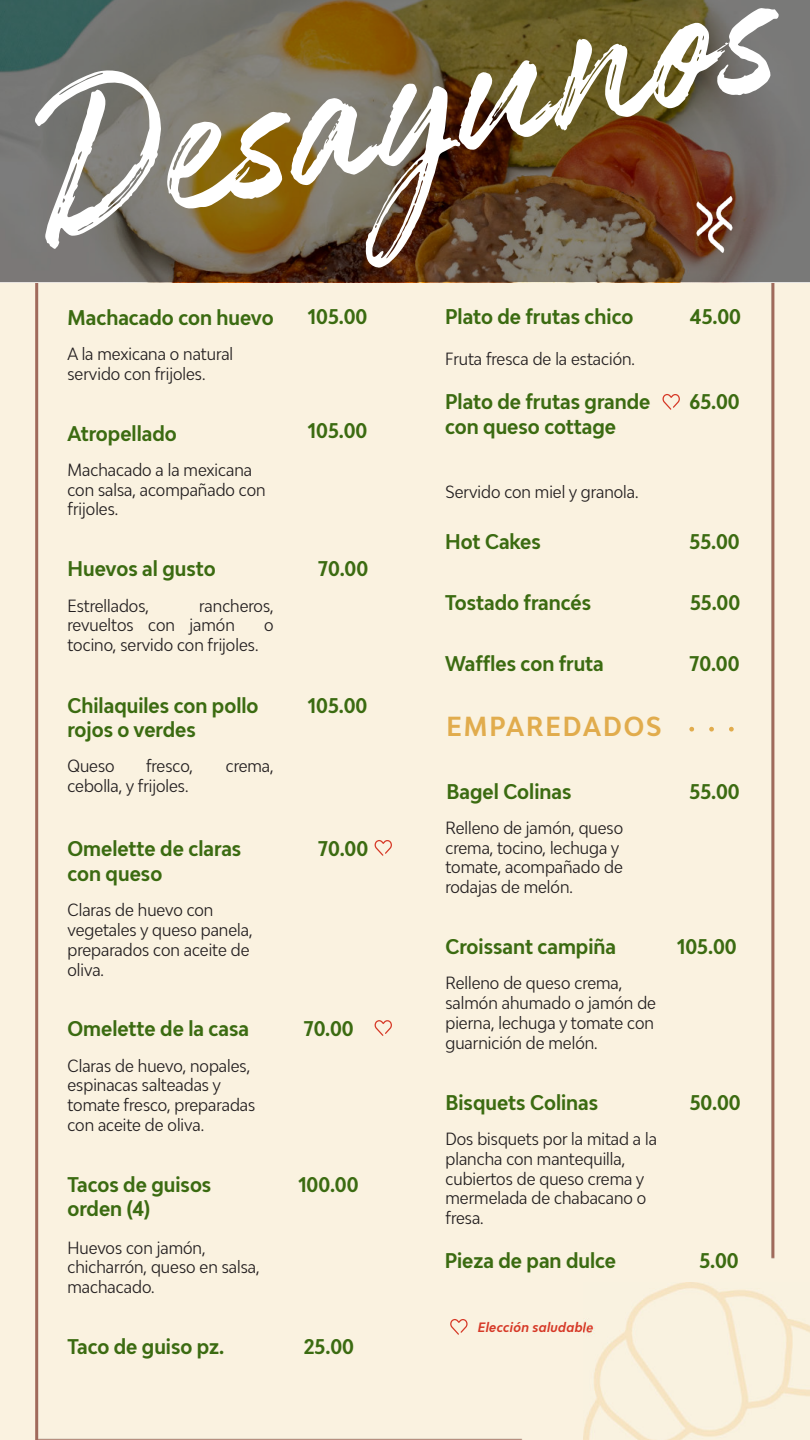
<style>
.page{position:relative;width:810px;height:1440px;background:#faf2e0}
.page>*{position:absolute;margin:0;border:0;box-sizing:border-box;transform-origin:0 0}
.t1{font:247.5px "Authenia";color:#fff}
.t2{font:700 condensed 26.25px "Bw Modelica";letter-spacing:.075em;color:#e1ac4d}
.t3{font:700 condensed 20.25px/24.3px "Bw Modelica";color:#3b6b11}
.t4{font:condensed 16.5px/19.8px "Bw Modelica";color:#231f20}
.t5{font:italic 700 condensed 12.9px "Bw Modelica SS01";letter-spacing:.025em;color:#d63927}
</style>
<div class="page">
<img style="left:775px;top:1302px;width:35px;height:99px">
<img style="left:36px;top:282px;width:739px;height:1158px">
<div style="left:0;top:0;width:810px;height:282px;background:#000;opacity:.46"></div>
<img style="left:657px;top:166px;width:115px;height:116px">
<h1 class="t1" style="left:13px;top:83px;width:755px;rotate:-12deg">Desayunos</h1>
<p class="t3" style="left:68px;top:307px;width:208px">Machacado con huevo</p>
<p class="t3" style="left:308px;top:307px;width:61px">105.00</p>
<p class="t4" style="left:68px;top:345px;width:167px">A la mexicana o natural servido con frijoles.</p>
<p class="t3" style="left:68px;top:423px;width:111px">Atropellado</p>
<p class="t4" style="left:68px;top:461px;width:200px">Machacado a la mexicana con salsa, acompañado con frijoles.</p>
<p class="t3" style="left:308px;top:420px;width:61px">105.00</p>
<p class="t3" style="left:68px;top:559px;width:150px">Huevos al gusto</p>
<p class="t3" style="left:318px;top:558px;width:52px">70.00</p>
<p class="t4" style="left:68px;top:597px;width:83px">Estrellados,</p>
<p class="t4" style="left:68px;top:597px;width:208px;text-indent:132px">rancheros, revueltos con jamón</p>
<p class="t4" style="left:264px;top:617px;width:11px">o</p>
<p class="t4" style="left:68px;top:637px;width:192px">tocino, servido con frijoles.</p>
<p class="t3" style="left:68px;top:695px;width:193px">Chilaquiles con pollo rojos o verdes</p>
<p class="t3" style="left:308px;top:695px;width:61px">105.00</p>
<p class="t4" style="left:68px;top:758px;width:49px">Queso</p>
<p class="t4" style="left:146px;top:758px;width:49px">fresco,</p>
<p class="t4" style="left:226px;top:758px;width:49px">crema,</p>
<p class="t4" style="left:68px;top:778px;width:123px">cebolla, y frijoles.</p>
<p class="t3" style="left:68px;top:839px;width:175px">Omelette de claras con queso</p>
<p class="t3" style="left:318px;top:839px;width:52px">70.00</p>
<p class="t4" style="left:68px;top:902px;width:187px">Claras de huevo con vegetales y queso panela, preparados con aceite de oliva.</p>
<p class="t3" style="left:68px;top:1019px;width:183px">Omelette de la casa</p>
<p class="t4" style="left:68px;top:1057px;width:189px">Claras de huevo, nopales, espinacas salteadas y tomate fresco, preparadas con aceite de oliva.</p>
<p class="t3" style="left:68px;top:1174px;width:145px">Tacos de guisos orden (4)</p>
<p class="t4" style="left:68px;top:1239px;width:194px">Huevos con jamón, chicharrón, queso en salsa, machacado.</p>
<p class="t3" style="left:68px;top:1336px;width:158px">Taco de guiso pz.</p>
<p class="t3" style="left:304px;top:1019px;width:52px">70.00</p>
<p class="t3" style="left:298px;top:1174px;width:62px">100.00</p>
<p class="t3" style="left:304px;top:1336px;width:52px">25.00</p>
<p class="t3" style="left:445px;top:307px;width:190px">Plato de frutas chico</p>
<p class="t3" style="left:690px;top:307px;width:53px">45.00</p>
<p class="t4" style="left:445px;top:350px;width:191px">Fruta fresca de la estación.</p>
<p class="t3" style="left:445px;top:392px;width:207px">Plato de frutas grande con queso cottage</p>
<p class="t3" style="left:690px;top:391px;width:52px">65.00</p>
<p class="t4" style="left:446px;top:484px;width:195px">Servido con miel y granola.</p>
<p class="t3" style="left:445px;top:532px;width:97px">Hot Cakes</p>
<p class="t3" style="left:690px;top:531px;width:52px">55.00</p>
<p class="t3" style="left:445px;top:592px;width:148px">Tostado francés</p>
<p class="t3" style="left:690px;top:592px;width:52px">55.00</p>
<p class="t3" style="left:445px;top:653px;width:160px">Waffles con fruta</p>
<p class="t3" style="left:690px;top:654px;width:52px">70.00</p>
<h2 class="t2" style="left:447px;top:716px;width:217px">EMPAREDADOS</h2>
<p class="t3" style="left:447px;top:781px;width:127px">Bagel Colinas</p>
<p class="t4" style="left:446px;top:819px;width:179px">Relleno de jamón, queso crema, tocino, lechuga y tomate, acompañado de rodajas de melón.</p>
<p class="t3" style="left:446px;top:936px;width:172px">Croissant campiña</p>
<p class="t4" style="left:446px;top:975px;width:212px">Relleno de queso crema, salmón ahumado o jamón de pierna, lechuga y tomate con guarnición de melón.</p>
<p class="t3" style="left:446px;top:1092px;width:154px">Bisquets Colinas</p>
<p class="t4" style="left:446px;top:1131px;width:213px">Dos bisquets por la mitad a la plancha con mantequilla, cubiertos de queso crema y mermelada de chabacano o fresa.</p>
<p class="t3" style="left:445px;top:1250px;width:173px">Pieza de pan dulce</p>
<p class="t3" style="left:690px;top:781px;width:52px">55.00</p>
<p class="t3" style="left:677px;top:936px;width:61px">105.00</p>
<p class="t3" style="left:690px;top:1092px;width:52px">50.00</p>
<p class="t3" style="left:699px;top:1250px;width:41px">5.00</p>
<p class="t5" style="left:478px;top:1322px;width:117px">Elección saludable</p>
</div>
